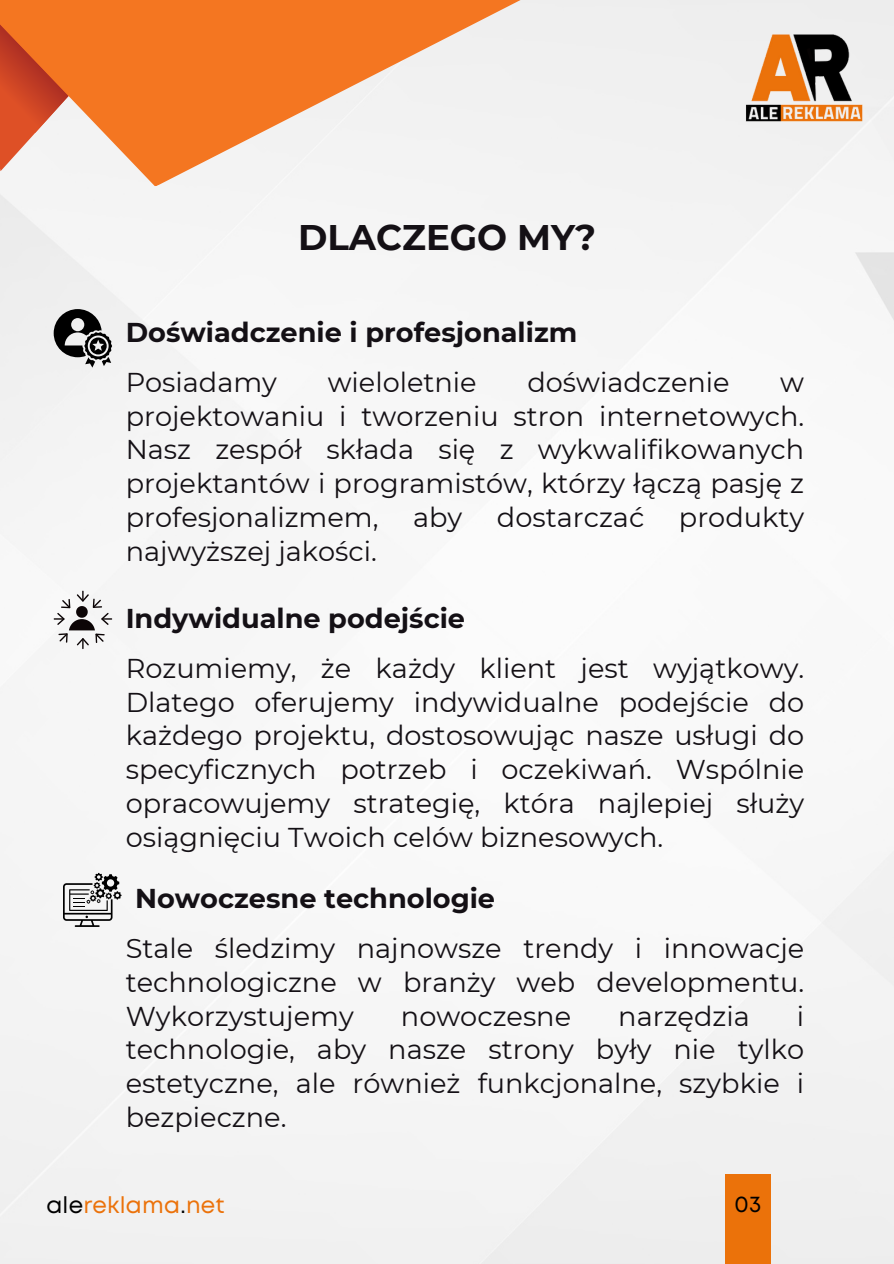
<style>
.page{position:relative;width:894px;height:1264px;background:#fff}
.page>*{position:absolute;margin:0;border:0;box-sizing:border-box;transform-origin:0 0}
.t1{font:700 35.55px "Montserrat";color:#141015}
.t2{font:27.15px/33.8px "Montserrat";color:#141015;text-align:justify}
.t3{font:700 27.15px "Montserrat";color:#141015}
.t4{font:22.95px "Mont";letter-spacing:.01em;color:#eb720a}
.t5{font:22.95px "Mont";color:#000}
.s1{color:#000}
</style>
<div class="page">
<div style="left:0;top:216px;width:893px;height:1047px;background:#f6f6f6"></div>
<div style="left:725px;top:1174px;width:45px;height:89px;background:#eb720a"></div>
<svg style="left:0;top:0;width:893px;height:216px;fill:#f3f0f0"></svg>
<svg style="left:54px;top:309px;width:58px;height:58px"></svg>
<svg style="left:54px;top:590px;width:58px;height:59px"></svg>
<svg style="left:63px;top:872px;width:58px;height:54px"></svg>
<h2 class="t1" style="left:298px;top:216px;width:299px">DLACZEGO MY?</h2>
<p class="t3" style="left:126px;top:316px;width:453px">Doświadczenie i profesjonalizm</p>
<h3 class="t2" style="left:126px;top:365px;width:153px">Posiadamy</h3>
<h3 class="t2" style="left:327px;top:365px;width:150px">wieloletnie</h3>
<h3 class="t2" style="left:527px;top:365px;width:204px">doświadczenie</h3>
<h3 class="t2" style="left:126px;top:365px;width:679px;text-indent:654px">w projektowaniu i tworzeniu stron internetowych.<br>Nasz zespół składa się z wykwalifikowanych projektantów i programistów, którzy łączą pasję z profesjonalizmem,</h3>
<h3 class="t2" style="left:413px;top:500px;width:51px">aby</h3>
<h3 class="t2" style="left:497px;top:500px;width:149px">dostarczać</h3>
<h3 class="t2" style="left:678px;top:500px;width:127px">produkty</h3>
<h3 class="t2" style="left:126px;top:534px;width:253px">najwyższej jakości.</h3>
<p class="t3" style="left:126px;top:601px;width:341px">Indywidualne podejście</p>
<p class="t2" style="left:126px;top:651px;width:679px">Rozumiemy, że każdy klient jest wyjątkowy.<br>Dlatego oferujemy indywidualne podejście do każdego projektu, dostosowując nasze usługi do specyficznych potrzeb i oczekiwań. Wspólnie opracowujemy strategię, która najlepiej służy osiągnięciu Twoich celów biznesowych.</p>
<h2 class="t3" style="left:135px;top:881px;width:361px">Nowoczesne technologie</h2>
<h3 class="t2" style="left:126px;top:931px;width:679px">Stale śledzimy najnowsze trendy i innowacje technologiczne w branży web developmentu.<br>Wykorzystujemy</h3>
<h3 class="t2" style="left:126px;top:999px;width:679px;text-indent:671px">i technologie, aby nasze strony były nie tylko estetyczne, ale również funkcjonalne, szybkie i bezpieczne.</h3>
<h3 class="t2" style="left:401px;top:999px;width:172px">nowoczesne</h3>
<h3 class="t2" style="left:618px;top:999px;width:133px">narzędzia</h3>
<h1 class="t4" style="left:46px;top:1196px;width:180px"><span class="s1">ale</span>reklama<span class="s1">.</span>net</h1>
<p class="t5" style="left:734px;top:1195px;width:28px">03</p>
</div>
